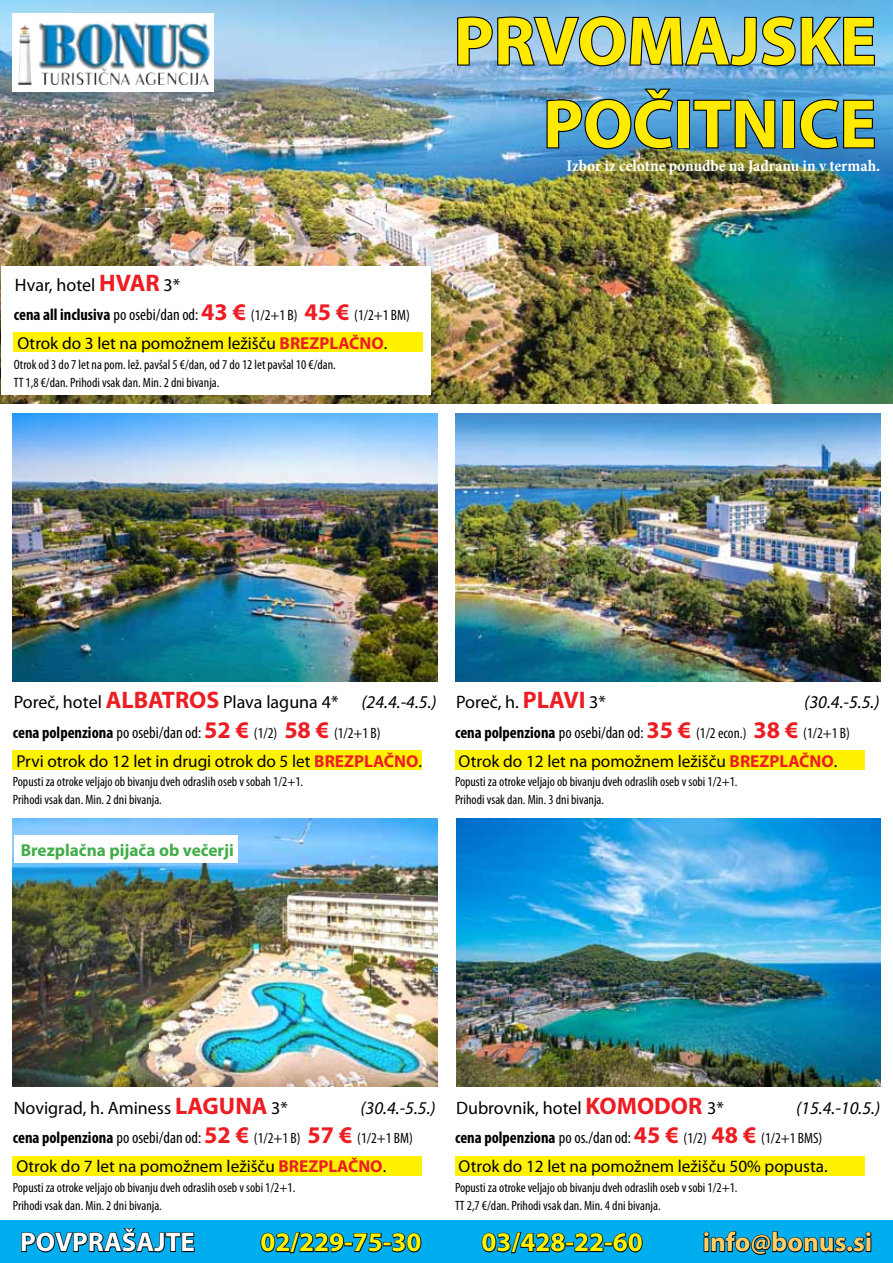
<style>
.page{position:relative;width:893px;height:1263px;background:#fff}
.page>*{position:absolute;margin:0;border:0;box-sizing:border-box;transform-origin:0 0}
.t1{font:700 69px/82.8px "Myriad Pro";color:#ffea00;text-align:right}
.t2{font:700 27px "Myriad Pro";color:#fff200}
.t3{font:700 27px "Myriad Pro";color:#ffcd67}
.t4{font:700 27px "Myriad Pro";color:#fff}
.t5{font:18px "Myriad Pro";color:#000}
.t6{font:italic 18px "Myriad Pro";color:#000}
.t7{font:17.25px "Myriad Pro";color:#000}
.t8{font:700 17.25px "Myriad Pro";color:#41ad49}
.t9{font:700 condensed 16.5px "Myriad Pro";color:#000}
.t10{font:700 condensed 16.5px "Minion Pro";color:#fff}
.t11{font:condensed 15px "Myriad Pro";color:#000}
.t12{font:condensed 13.5px/18px "Myriad Pro";color:#000}
.s1{font-weight:700;font-size:24px;color:#ed1d24}
.s2{font-weight:700;font-size:16.5px}
.s3{font-size:16.5px}
.s4{font-weight:700;font-stretch:normal;font-size:24px;color:#ed1d24}
.s5{font-weight:700;color:#ed1d24}
.s6{font-weight:400}
.s7{font-stretch:normal;font-size:24px;color:#ed1d24}
.s8{font-weight:400;font-size:15px}
</style>
<div class="page">
<img style="left:0;top:0;width:893px;height:404px">
<img style="left:455px;top:414px;width:425px;height:267px">
<div style="left:12px;top:13px;width:202px;height:78px;background:#fff"></div>
<div style="left:0;top:1220px;width:893px;height:43px;background:#00aeef"></div>
<svg style="left:21px;top:1228px;width:174px;height:25px"></svg>
<svg style="left:260px;top:1232px;width:162px;height:22px"></svg>
<svg style="left:481px;top:1232px;width:162px;height:22px"></svg>
<svg style="left:703px;top:1231px;width:168px;height:24px"></svg>
<svg style="left:456px;top:15px;width:420px;height:53px;background:#7098b5"></svg>
<svg style="left:545px;top:88px;width:130px;height:62px;background:#4680ab"></svg>
<div style="left:677px;top:100px;width:13px;height:48px;border:2px solid #000"></div>
<svg style="left:692px;top:98px;width:84px;height:52px;background:#3773a1"></svg>
<div style="left:782px;top:100px;width:13px;height:48px;border:2px solid #000"></div>
<svg style="left:799px;top:98px;width:77px;height:52px;background:#3775a3"></svg>
<img style="left:19px;top:23px;width:190px;height:61px">
<div style="left:455px;top:750px;width:409px;height:20px;background:#fff200"></div>
<div style="left:13px;top:1156px;width:409px;height:19px;background:#fff200"></div>
<img style="left:13px;top:819px;width:425px;height:268px">
<div style="left:14px;top:835px;width:223px;height:28px;background:#fff"></div>
<img style="left:456px;top:819px;width:424px;height:268px">
<div style="left:455px;top:1156px;width:409px;height:19px;background:#fff200"></div>
<img style="left:13px;top:414px;width:425px;height:267px">
<div style="left:13px;top:750px;width:409px;height:20px;background:#fff200"></div>
<div style="left:1px;top:267px;width:430px;height:128px;background:#fff"></div>
<div style="left:14px;top:333px;width:409px;height:19px;background:#fff200"></div>
<h1 class="t1" style="left:454px;top:-2px;width:424px">PRVOMAJSKE<br>POČITNICE</h1>
<h3 class="t5" style="left:15px;top:273px;width:167px">Hvar, hotel <span class="s1">HVAR</span> 3*</h3>
<p class="t11" style="left:14px;top:306px;width:398px"><span class="s2">cena all inclusiva</span> <span class="s3">po osebi/dan od:</span> <span class="s4">43 €</span> (1/2+1 B) <span class="s4">45 €</span> (1/2+1 BM)</p>
<p class="t7" style="left:17px;top:332px;width:371px">Otrok do 3 let na pomožnem ležišču <span class="s5">BREZPLAČNO</span>.</p>
<p class="t12" style="left:14px;top:355px;width:324px">Otrok od 3 do 7 let na pom. lež. pavšal 5 €/dan, od 7 do 12 let pavšal 10 €/dan.<br>TT 1,8 €/dan. Prihodi vsak dan. Min. 2 dni bivanja.</p>
<p class="t10" style="left:566px;top:155px;width:315px">Izbor iz celotne ponudbe na Jadranu in v termah.</p>
<h3 class="t5" style="left:14px;top:691px;width:326px">Poreč, hotel <span class="s1">ALBATROS</span> Plava laguna 4*</h3>
<h3 class="t6" style="left:361px;top:691px;width:77px">(24.4.-4.5.)</h3>
<p class="t9" style="left:13px;top:722px;width:369px">cena polpenziona <span class="s6">po osebi/dan od:</span> <span class="s7">52 €</span> <span class="s8">(1/2)</span> <span class="s7">58 €</span> <span class="s8">(1/2+1 B)</span></p>
<p class="t7" style="left:16px;top:750px;width:407px">Prvi otrok do 12 let in drugi otrok do 5 let <span class="s5">BREZPLAČNO</span>.</p>
<p class="t12" style="left:13px;top:773px;width:292px">Popusti za otroke veljajo ob bivanju dveh odraslih oseb v sobah 1/2+1.<br>Prihodi vsak dan. Min. 2 dni bivanja.</p>
<p class="t8" style="left:21px;top:838px;width:215px">Brezplačna pijača ob večerji</p>
<h3 class="t5" style="left:456px;top:691px;width:151px">Poreč, h. <span class="s1">PLAVI</span> 3*</h3>
<h3 class="t6" style="left:804px;top:691px;width:77px">(30.4.-5.5.)</h3>
<p class="t11" style="left:455px;top:724px;width:396px"><span class="s2">cena polpenziona</span> <span class="s3">po osebi/dan od:</span> <span class="s4">35 €</span> (1/2 econ.) <span class="s4">38 €</span> (1/2+1 B)</p>
<p class="t7" style="left:459px;top:750px;width:380px">Otrok do 12 let na pomožnem ležišču <span class="s5">BREZPLAČNO</span>.</p>
<p class="t12" style="left:455px;top:773px;width:284px">Popusti za otroke veljajo ob bivanju dveh odraslih oseb v sobi 1/2+1.<br>Prihodi vsak dan. Min. 3 dni bivanja.</p>
<h3 class="t5" style="left:14px;top:1096px;width:276px">Novigrad, h. Aminess <span class="s1">LAGUNA</span> 3*</h3>
<h3 class="t6" style="left:360px;top:1096px;width:77px">(30.4.-5.5.)</h3>
<p class="t11" style="left:13px;top:1129px;width:402px"><span class="s2">cena polpenziona</span> <span class="s3">po osebi/dan od:</span> <span class="s4">52 €</span> (1/2+1 B) <span class="s4">57 €</span> (1/2+1 BM)</p>
<p class="t7" style="left:16px;top:1155px;width:371px">Otrok do 7 let na pomožnem ležišču <span class="s5">BREZPLAČNO</span>.</p>
<p class="t12" style="left:13px;top:1178px;width:284px">Popusti za otroke veljajo ob bivanju dveh odraslih oseb v sobi 1/2+1.<br>Prihodi vsak dan. Min. 2 dni bivanja.</p>
<h3 class="t5" style="left:456px;top:1096px;width:269px">Dubrovnik, hotel <span class="s1">KOMODOR</span> 3*</h3>
<h3 class="t6" style="left:796px;top:1096px;width:86px">(15.4.-10.5.)</h3>
<p class="t9" style="left:455px;top:1128px;width:369px">cena polpenziona <span class="s6">po os./dan od:</span> <span class="s7">45 €</span> <span class="s8">(1/2)</span> <span class="s7">48 €</span> <span class="s8">(1/2+1 BMS)</span></p>
<p class="t7" style="left:459px;top:1155px;width:370px">Otrok do 12 let na pomožnem ležišču 50% popusta.</p>
<p class="t12" style="left:455px;top:1178px;width:284px">Popusti za otroke veljajo ob bivanju dveh odraslih oseb v sobi 1/2+1.<br>TT 2,7 €/dan. Prihodi vsak dan. Min. 4 dni bivanja.</p>
<h2 class="t4" style="left:20px;top:1224px;width:176px">POVPRAŠAJTE</h2>
<h2 class="t2" style="left:260px;top:1224px;width:163px">02/229-75-30</h2>
<h2 class="t2" style="left:482px;top:1224px;width:163px">03/428-22-60</h2>
<h2 class="t3" style="left:703px;top:1224px;width:171px">info@bonus.si</h2>
</div>
